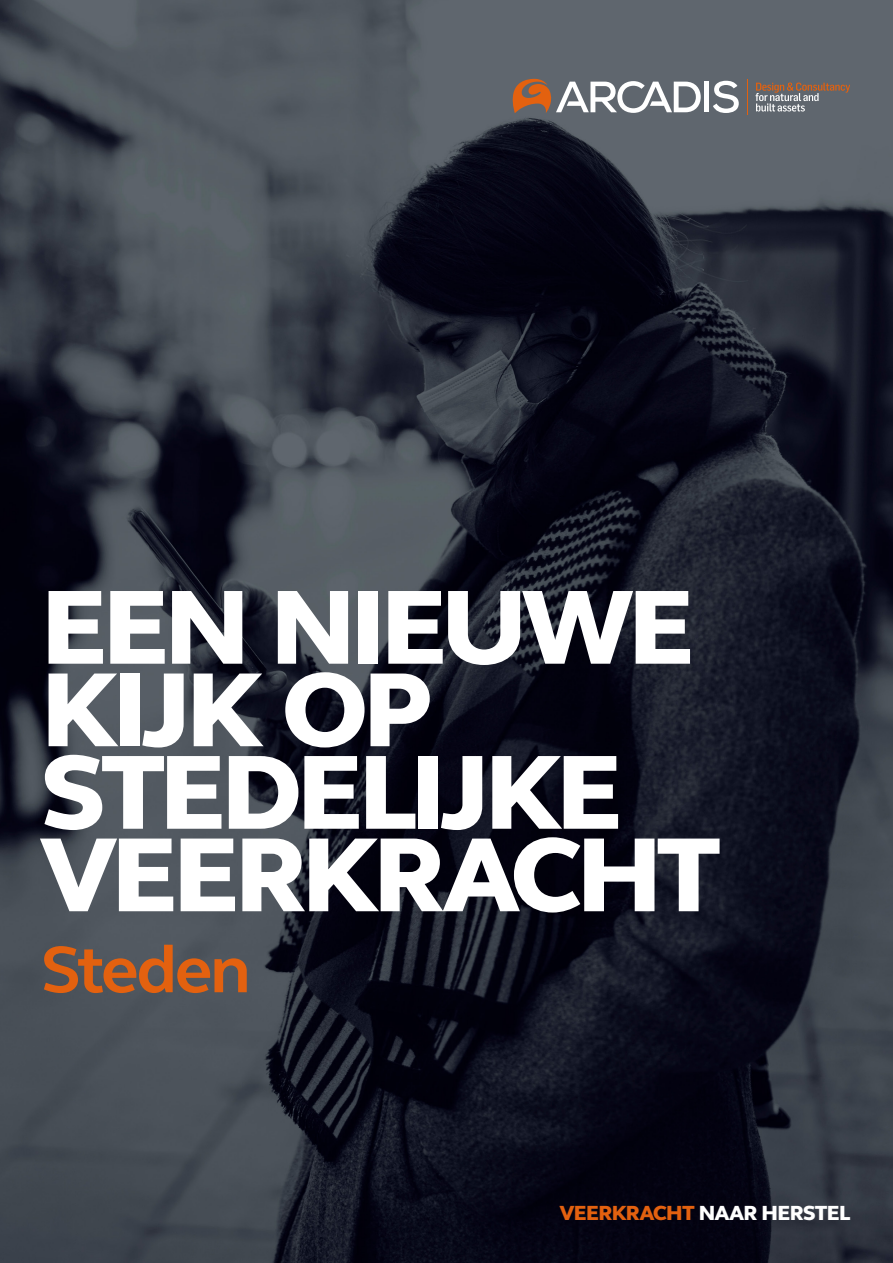
<style>
.page{position:relative;width:893px;height:1263px;background:#fff}
.page>*{position:absolute;margin:0;border:0;box-sizing:border-box;transform-origin:0 0}
.t1{font:800 108.15px/82.5px "FS Elliot Pro";letter-spacing:-.045em;color:#fff}
.t2{font:700 67.5px "FS Elliot Pro";letter-spacing:-.035em;color:#e3610f}
.t3{font:800 21px "FS Elliot Pro";letter-spacing:-.03em;color:#fff}
.s1{color:#e3610f}
</style>
<div class="page">
<img style="left:0;top:0;width:893px;height:1263px">
<svg style="left:755px;top:83px;width:95px;height:29px"></svg>
<div style="left:704px;top:82px;width:5px;height:30px;background:#fff"></div>
<svg style="left:713px;top:81px;width:26px;height:32px"></svg>
<svg style="left:513px;top:79px;width:188px;height:34px"></svg>
<hr style="left:747px;top:79px;width:1px;height:36px;background:#e3610f">
<p class="t1" style="left:41px;top:585px;width:682px">EEN NIEUWE<br>KIJK OP<br>STEDELIJKE<br>VEERKRACHT</p>
<p class="t2" style="left:41px;top:924px;width:211px">Steden</p>
<p class="t3" style="left:560px;top:1199px;width:292px"><span class="s1">VEERKRACHT</span> NAAR HERSTEL</p>
</div>
